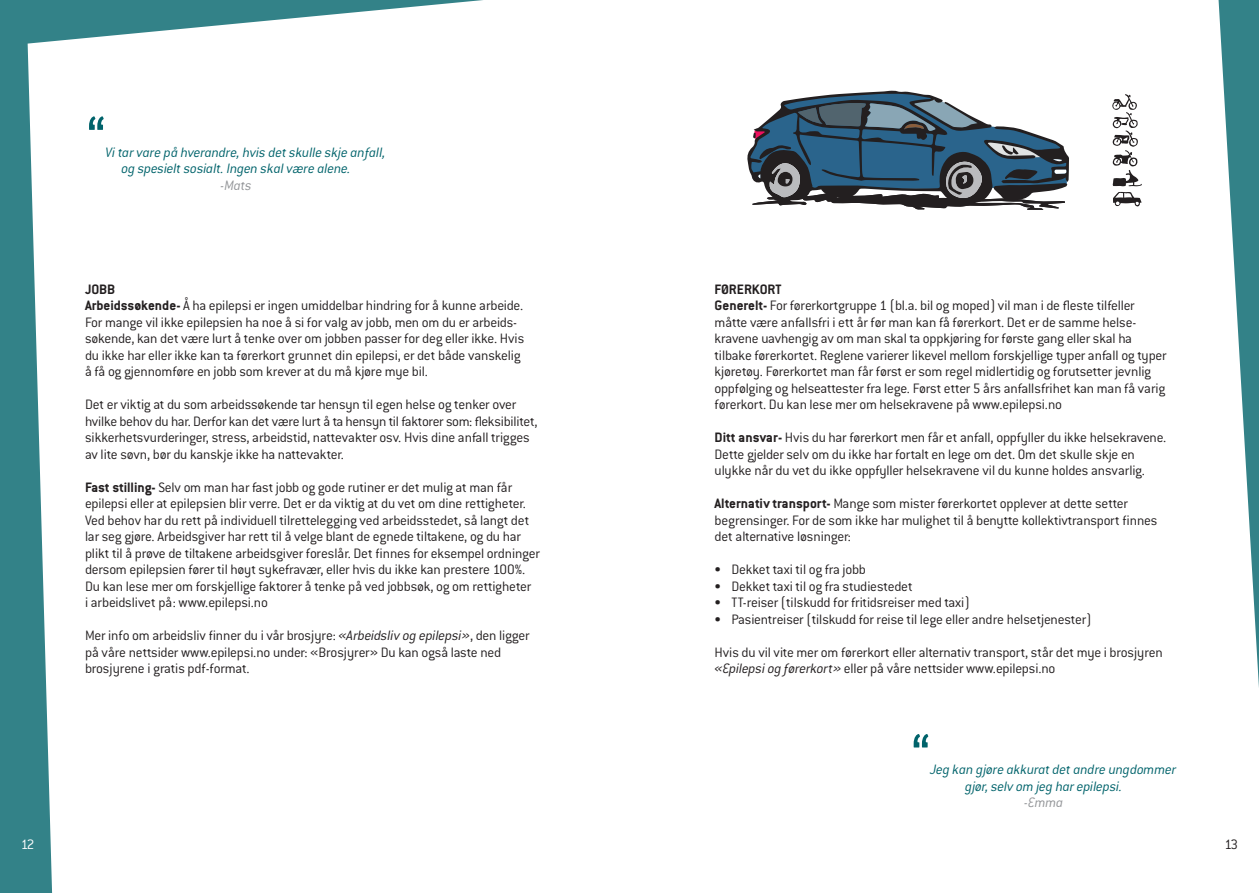
<style>
.page{position:relative;width:1259px;height:893px;background:#338288}
.page>*{position:absolute;margin:0;border:0;box-sizing:border-box;transform-origin:0 0}
.Epi_stor_forside_hvi{font:500 60px "Conduit ITC";color:#00636b}
.Epi_Brød{font:300 15px/16.5px "Conduit ITC";letter-spacing:-.015em;color:#231f20}
.Epi_stor_forside_hvi-2{font:italic 300 15px/16.5px "Conduit ITC";letter-spacing:-.01em;color:#00636b}
.Epi_sub{font:700 15px "Conduit ITC";color:#231f20}
.Pagina{font:italic 300 15px "Conduit ITC";letter-spacing:-.015em;color:#939598}
.Pagina-2{font:300 15px "Conduit ITC";color:#fff}
.Pagina-3{font:300 15px "Conduit ITC";color:#231f20}
.s1{font-weight:700}
.s2{font-style:italic}
</style>
<div class="page">
<div style="left:28px;top:0;width:1231px;height:893px;background:#fff"></div>
<svg style="left:1113px;top:192px;width:28px;height:14px"></svg>
<svg style="left:1112px;top:94px;width:29px;height:92px;background:#c3c1c2"></svg>
<svg style="left:747px;top:91px;width:322px;height:119px;background:#687c8a"></svg>
<p class="Epi_stor_forside_hvi" style="left:87px;top:104px;width:20px">“</p>
<p class="Epi_stor_forside_hvi-2" style="left:121px;top:144px;width:265px;text-indent:-16px">Vi tar vare på hverandre, hvis det skulle skje anfall, og spesielt sosialt. Ingen skal være alene.</p>
<p class="Pagina" style="left:220px;top:177px;width:33px">-Mats</p>
<p class="Epi_sub" style="left:85px;top:280px;width:32px">JOBB</p>
<p class="Epi_Brød" style="left:85px;top:297px;width:439px"><span class="s1">Arbeidssøkende-</span> Å ha epilepsi er ingen umiddelbar hindring for å kunne arbeide.</p>
<p class="Epi_Brød" style="left:85px;top:314px;width:441px">For mange vil ikke epilepsien ha noe å si for valg av jobb, men om du er arbeids&shy;søkende, kan det være lurt å tenke over om jobben passer for deg eller ikke. Hvis du ikke har eller ikke kan ta førerkort grunnet din epilepsi, er det både vanskelig å få og gjennomføre en jobb som krever at du må kjøre mye bil.</p>
<p class="Epi_Brød" style="left:85px;top:396px;width:454px">Det er viktig at du som arbeidssøkende tar hensyn til egen helse og tenker over hvilke behov du har. Derfor kan det være lurt å ta hensyn til faktorer som: fleksibilitet, sikkerhetsvurderinger, stress, arbeidstid, nattevakter osv. Hvis dine anfall trigges av lite søvn, bør du kanskje ikke ha nattevakter.</p>
<p class="Epi_Brød" style="left:85px;top:479px;width:456px"><span class="s1">Fast stilling-</span> Selv om man har fast jobb og gode rutiner er det mulig at man får epilepsi eller at epilepsien blir verre. Det er da viktig at du vet om dine rettigheter.<br>Ved behov har du rett på individuell tilrettelegging ved arbeidsstedet, så langt det lar seg gjøre. Arbeidsgiver har rett til å velge blant de egnede tiltakene, og du har plikt til å prøve de tiltakene arbeidsgiver foreslår. Det finnes for eksempel ordninger dersom epilepsien fører til høyt sykefravær, eller hvis du ikke kan prestere 100%.</p>
<p class="Epi_Brød" style="left:85px;top:578px;width:448px">Du kan lese mer om forskjellige faktorer å tenke på ved jobbsøk, og om rettigheter</p>
<p class="Epi_Brød" style="left:85px;top:594px;width:184px">i arbeidslivet på: www.epilepsi.no</p>
<p class="Epi_Brød" style="left:85px;top:627px;width:446px">Mer info om arbeidsliv finner du i vår brosjyre: <span class="s2">«Arbeidsliv og epilepsi»</span>, den ligger på våre nettsider www.epilepsi.no under: «Brosjyrer» Du kan også laste ned brosjyrene i gratis pdf-format.</p>
<p class="Epi_sub" style="left:714px;top:280px;width:69px">FØRERKORT</p>
<p class="Epi_Brød" style="left:714px;top:297px;width:422px"><span class="s1">Generelt-</span> For førerkortgruppe 1 (bl.a. bil og moped) vil man i de fleste tilfeller</p>
<p class="Epi_Brød" style="left:714px;top:314px;width:423px">måtte være anfallsfri i ett år før man kan få førerkort. Det er de samme helse-</p>
<p class="Epi_Brød" style="left:714px;top:330px;width:419px">kravene uavhengig av om man skal ta oppkjøring for første gang eller skal ha</p>
<p class="Epi_Brød" style="left:714px;top:347px;width:453px">tilbake førerkortet. Reglene varierer likevel mellom forskjellige typer anfall og typer kjøretøy. Førerkortet man får først er som regel midlertidig og forutsetter jevnlig oppfølging og helseattester fra lege. Først etter 5 års anfallsfrihet kan man få varig førerkort. Du kan lese mer om helsekravene på www.epilepsi.no</p>
<p class="Epi_Brød" style="left:714px;top:429px;width:453px"><span class="s1">Ditt ansvar-</span> Hvis du har førerkort men får et anfall, oppfyller du ikke helsekravene.<br>Dette gjelder selv om du ikke har fortalt en lege om det. Om det skulle skje en ulykke når du vet du ikke oppfyller helsekravene vil du kunne holdes ansvarlig.</p>
<p class="Epi_Brød" style="left:714px;top:495px;width:444px"><span class="s1">Alternativ transport-</span> Mange som mister førerkortet opplever at dette setter begrensinger. For de som ikke har mulighet til å benytte kollektivtransport finnes det alternative løsninger:</p>
<p class="Epi_Brød" style="left:714px;top:561px;width:153px">• Dekket taxi til og fra jobb</p>
<p class="Epi_Brød" style="left:714px;top:578px;width:200px">• Dekket taxi til og fra studiestedet</p>
<p class="Epi_Brød" style="left:714px;top:594px;width:257px">• TT-reiser (tilskudd for fritidsreiser med taxi)</p>
<p class="Epi_Brød" style="left:714px;top:611px;width:378px">• Pasientreiser (tilskudd for reise til lege eller andre helsetjenester)</p>
<p class="Epi_Brød" style="left:714px;top:644px;width:450px">Hvis du vil vite mer om førerkort eller alternativ transport, står det mye i brosjyren <span class="s2">«Epilepsi og førerkort»</span> eller på våre nettsider www.epilepsi.no</p>
<p class="Epi_stor_forside_hvi" style="left:911px;top:722px;width:20px">“</p>
<p class="Epi_stor_forside_hvi-2" style="left:965px;top:761px;width:212px;text-indent:-35px">Jeg kan gjøre akkurat det andre ungdommer gjør, selv om jeg har epilepsi.</p>
<p class="Pagina" style="left:1024px;top:794px;width:41px">-Emma</p>
<p class="Pagina-2" style="left:21px;top:836px;width:15px">12</p>
<p class="Pagina-3" style="left:1224px;top:836px;width:15px">13</p>
</div>
